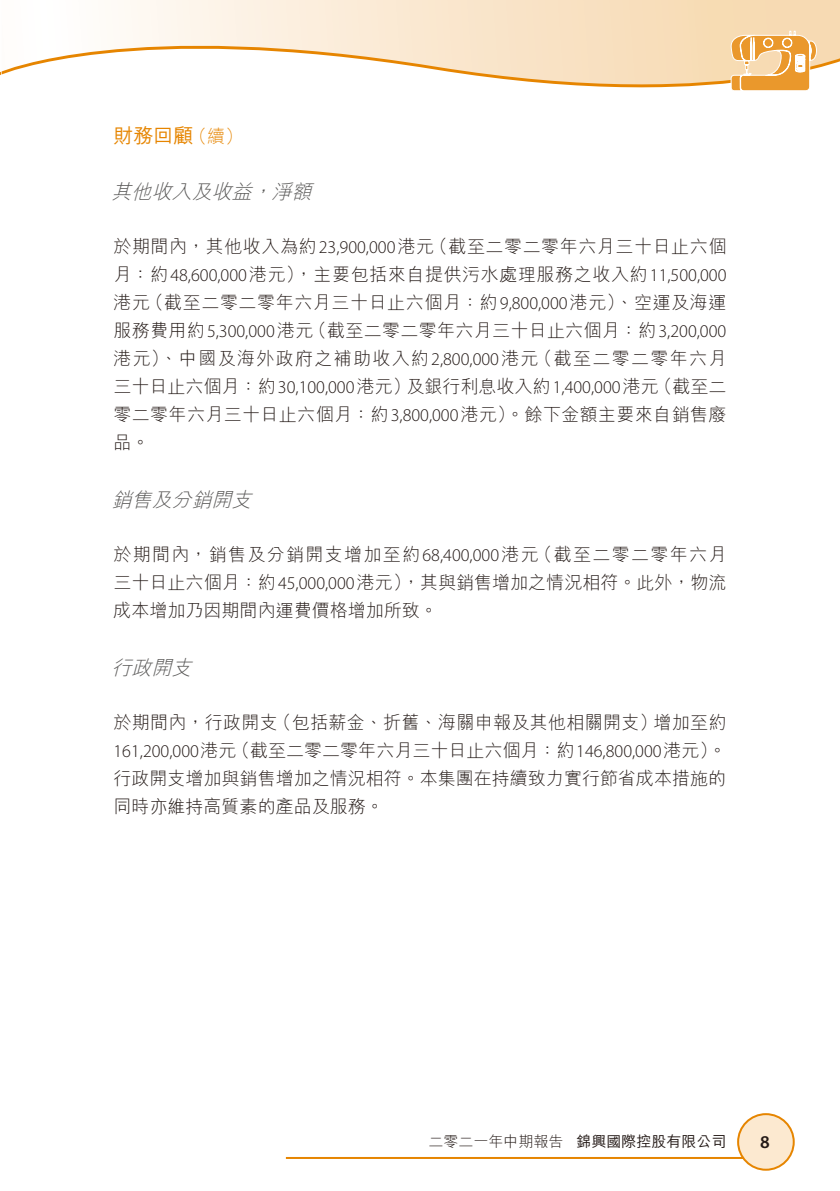
<style>
.page{position:relative;width:840px;height:1191px;background:#fff}
.page>*{position:absolute;margin:0;border:0;box-sizing:border-box;transform-origin:0 0}
.Subhead_3{font:italic 300 20px "M Hei HK";color:#595857}
.Subhead_2{font:500 20px "M Hei HK";color:#e68500}
.Body_text{font:300 18px/28px "M Hei HK";letter-spacing:.02em;color:#231916}
.Body_text-2{font:300 18px/28px "M Hei HK";color:#231916}
.Body_text-3{font:300 18px "M Hei HK";letter-spacing:.07em;color:#231916}
.Body_text-4{font:300 18px "Myriad Pro";color:#231916}
.Body_text-5{font:300 18px "M Hei HK";letter-spacing:.075em;color:#231916}
.Subhead_2-2{font:300 18px "M Hei HK";color:#e68500}
.t1{font:600 18px "Myriad Pro";color:#231916}
.t2{font:500 15px "M Hei HK";color:#231916}
.t3{font:300 15px "M Hei HK";color:#231916}
.s1{font-family:"Myriad Pro"}
.s2{font-family:"M Hei HK"}
</style>
<div class="page">
<hr style="left:286px;top:1157px;width:473px;height:2px;background:#e68500">
<div style="left:737px;top:1114px;width:56px;height:55px;background:#fce9d0;border-radius:50%"></div>
<div style="left:736px;top:1113px;width:58px;height:57px;border:2px solid #e68500;border-radius:50%"></div>
<svg style="left:124px;top:0;width:715px;height:17px;background:#f9e6cc"></svg>
<svg style="left:2px;top:17px;width:837px;height:71px"></svg>
<svg style="left:730px;top:22px;width:86px;height:69px;background:#f2c181"></svg>
<p class="Subhead_2" style="left:113px;top:121px;width:81px">財務回顧</p>
<p class="Subhead_2-2" style="left:189px;top:127px;width:55px">（續(</p>
<p class="Subhead_3" style="left:111px;top:181px;width:147px">其他收入及收益</p>
<p class="Subhead_3" style="left:271px;top:181px;width:47px">淨額</p>
<p class="Subhead_3" style="left:251px;top:181px;width:27px">，</p>
<p class="Body_text" style="left:429px;top:232px;width:298px">（截至二零二零年六月三十日止六個</p>
<p class="Body_text" style="left:113px;top:232px;width:322px">於期間內，其他收入為約<span class="s1">23,900,000</span>港元</p>
<p class="Body_text" style="left:113px;top:260px;width:614px">月：約<span class="s1">48,600,000</span>港元，）主要包括來自提供污水處理服務之收入約<span class="s1">11,500,000</span></p>
<p class="Body_text" style="left:146px;top:288px;width:582px">（截至二零二零年六月三十日止六個月：約<span class="s1">9,800,000</span>港元）、空運及海運</p>
<p class="Body_text" style="left:113px;top:288px;width:38px">港元</p>
<p class="Body_text" style="left:309px;top:316px;width:418px">（截至二零二零年六月三十日止六個月：約<span class="s1">3,200,000</span></p>
<p class="Body_text-4" style="left:113px;top:320px;width:201px"><span class="s2">服務費用約</span>5,300,000<span class="s2">港元</span></p>
<p class="Body_text-3" style="left:113px;top:349px;width:426px">港元）、中國及海外政府之補助收入約<span class="s1">2,800,000</span>港元</p>
<p class="Body_text-3" style="left:534px;top:349px;width:193px">（截至二零二零年六月</p>
<p class="Body_text" style="left:113px;top:372px;width:614px">三十日止六個月：約<span class="s1">30,100,000</span>港元）<br>零二零年六月三十日止六個月：約<span class="s1">3,800,000</span>港元）。餘下金額主要來自銷售廢品。</p>
<p class="Subhead_3" style="left:111px;top:489px;width:147px">銷售及分銷開支</p>
<p class="Body_text-5" style="left:534px;top:545px;width:193px">（截至二零二零年六月</p>
<p class="Body_text" style="left:654px;top:372px;width:73px">（截至二</p>
<p class="Body_text-2" style="left:406px;top:372px;width:254px">及銀行利息收入約<span class="s1">1,400,000</span>港元</p>
<p class="Body_text-2" style="left:113px;top:540px;width:614px">於期間內，銷售及分銷開支增加至約<span class="s1">68,400,000</span>港元<br>三十日止六個月：約<span class="s1">45,000,000</span>港元，）其與銷售增加之情況相符。此外，物流成本增加乃因期間內運費價格增加所致。</p>
<p class="Subhead_3" style="left:111px;top:657px;width:87px">行政開支</p>
<p class="Body_text" style="left:653px;top:708px;width:74px">增加至約</p>
<p class="Body_text" style="left:273px;top:708px;width:385px">（包括薪金、折舊、海關申報及其他相關開支）</p>
<p class="Body_text-2" style="left:232px;top:708px;width:495px;text-indent:-119px">於期間內，行政開支<br>（截至二零二零年六月三十日止六個月：約<span class="s1">146,800,000</span>港元。(</p>
<p class="Body_text-2" style="left:113px;top:736px;width:613px"><span class="s1">161,200,000</span>港元<br>行政開支增加與銷售增加之情況相符。本集團在持續致力實行節省成本措施的同時亦維持高質素的產品及服務。</p>
<p class="t3" style="left:428px;top:1134px;width:136px">二零二一年中期報告</p>
<p class="t2" style="left:576px;top:1130px;width:151px">錦興國際控股有限公司</p>
<p class="t1" style="left:759px;top:1130px;width:11px">8</p>
</div>
